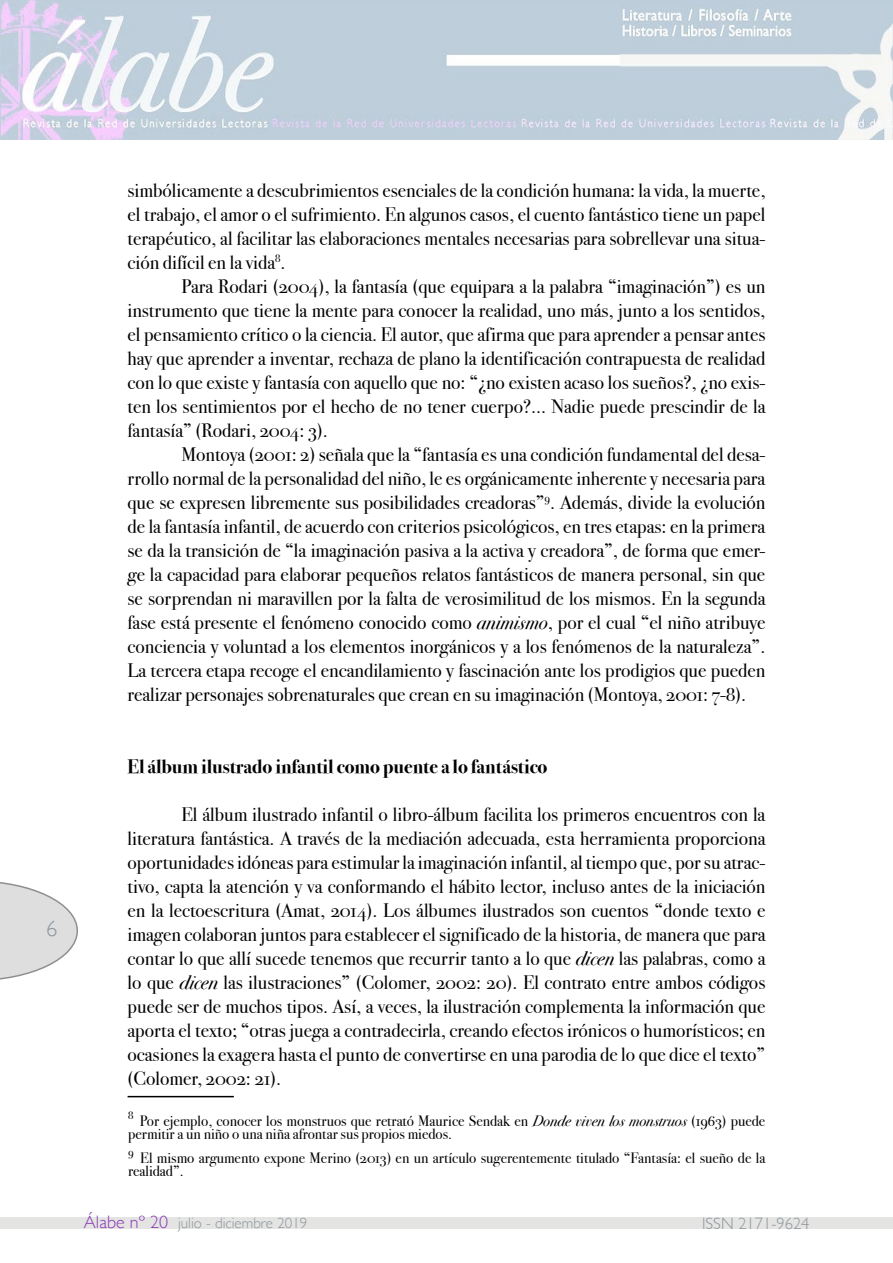
<style>
.page{position:relative;width:893px;height:1263px;background:#fff}
.page>*{position:absolute;margin:0;border:0;box-sizing:border-box;transform-origin:0 0}
.t1{font:300 22.5px "Gill Sans";color:#8a949d}
.t2{font:19.5px/24px "Bodoni Svty Two OSITCTT Book";color:#000;text-align:justify}
.t3{font:19.5px "Bodoni Svty Two OSITCTT Bold";color:#000}
.t4{font:300 16.5px "Gill Sans";color:#8c959c}
.t5{font:15px/13.5px "Bodoni Svty Two OSITCTT Book";color:#000}
.t6{font:300 15px "Gill Sans";color:#8c959c}
.s1{font-family:"Bodoni Svty Two OSITCTT Book It"}
.s2{font-size:18px;color:#893ab6}
</style>
<div class="page">
<svg style="left:0;top:882px;width:78px;height:98px"></svg>
<div style="left:0;top:1218px;width:893px;height:11px;background:#e4e4e3"></div>
<img style="left:0;top:0;width:893px;height:139px">
<hr style="left:128px;top:1096px;width:106px;height:1px;background:#000">
<p class="t1" style="left:46px;top:911px;width:13px">6</p>
<p class="t2" style="left:128px;top:178px;width:639px">simbólicamente a descubrimientos esenciales de la condición humana: la vida, la muerte, el trabajo, el amor o el sufrimiento. En algunos casos, el cuento fantástico tiene un papel terapéutico, al facilitar las elaboraciones mentales necesarias para sobrellevar una situa&shy;ción difícil en la vida<sup>8</sup>.</p>
<p class="t2" style="left:128px;top:274px;width:639px;text-indent:54px">Para Rodari (2004), la fantasía (que equipara a la palabra “imaginación”) es un instrumento que tiene la mente para conocer la realidad, uno más, junto a los sentidos, el pensamiento crítico o la ciencia. El autor, que afirma que para aprender a pensar antes hay que aprender a inventar, rechaza de plano la identificación contrapuesta de realidad con lo que existe y fantasía con aquello que no: “¿no existen acaso los sueños?, ¿no exis&shy;ten los sentimientos por el hecho de no tener cuerpo?... Nadie puede prescindir de la fantasía” (Rodari, 2004: 3).</p>
<p class="t2" style="left:128px;top:442px;width:639px;text-indent:54px">Montoya (2001: 2) señala que la “fantasía es una condición fundamental del desa&shy;rrollo normal de la personalidad del niño, le es orgánicamente inherente y necesaria para que se expresen libremente sus posibilidades creadoras”<sup>9</sup>. Además, divide la evolución de la fantasía infantil, de acuerdo con criterios psicológicos, en tres etapas: en la primera se da la transición de “la imaginación pasiva a la activa y creadora”, de forma que emer&shy;ge la capacidad para elaborar pequeños relatos fantásticos de manera personal, sin que se sorprendan ni maravillen por la falta de verosimilitud de los mismos. En la segunda fase está presente el fenómeno conocido como <span class="s1">animismo</span>, por el cual “el niño atribuye conciencia y voluntad a los elementos inorgánicos y a los fenómenos de la naturaleza”.<br>La tercera etapa recoge el encandilamiento y fascinación ante los prodigios que pueden realizar personajes sobrenaturales que crean en su imaginación (Montoya, 2001: 7-8).</p>
<p class="t3" style="left:128px;top:755px;width:421px">El álbum ilustrado infantil como puente a lo fantástico</p>
<p class="t2" style="left:128px;top:802px;width:639px;text-indent:54px">El álbum ilustrado infantil o libro-álbum facilita los primeros encuentros con la literatura fantástica. A través de la mediación adecuada, esta herramienta proporciona oportunidades idóneas para estimular la imaginación infantil, al tiempo que, por su atrac&shy;tivo, capta la atención y va conformando el hábito lector, incluso antes de la iniciación en la lectoescritura (Amat, 2014). Los álbumes ilustrados son cuentos “donde texto e imagen colaboran juntos para establecer el significado de la historia, de manera que para contar lo que allí sucede tenemos que recurrir tanto a lo que <span class="s1">dicen</span> las palabras, como a lo que <span class="s1">dicen</span> las ilustraciones” (Colomer, 2002: 20). El contrato entre ambos códigos puede ser de muchos tipos. Así, a veces, la ilustración complementa la información que aporta el texto; “otras juega a contradecirla, creando efectos irónicos o humorísticos; en ocasiones la exagera hasta el punto de convertirse en una parodia de lo que dice el texto” (Colomer, 2002: 21).</p>
<p class="t5" style="left:128px;top:1114px;width:639px"><sup>8</sup> Por ejemplo, conocer los monstruos que retrató Maurice Sendak en <span class="s1">Donde viven los monstruos</span> (1963) puede permitir a un niño o una niña afrontar sus propios miedos.</p>
<p class="t5" style="left:128px;top:1151px;width:639px"><sup>9</sup> El mismo argumento expone Merino (2013) en un artículo sugerentemente titulado “Fantasía: el sueño de la realidad”.</p>
<p class="t6" style="left:84px;top:1211px;width:225px"><span class="s2">Álabe nº 20</span> julio - diciembre 2019</p>
<p class="t4" style="left:702px;top:1211px;width:109px">ISSN 2171-9624</p>
</div>
